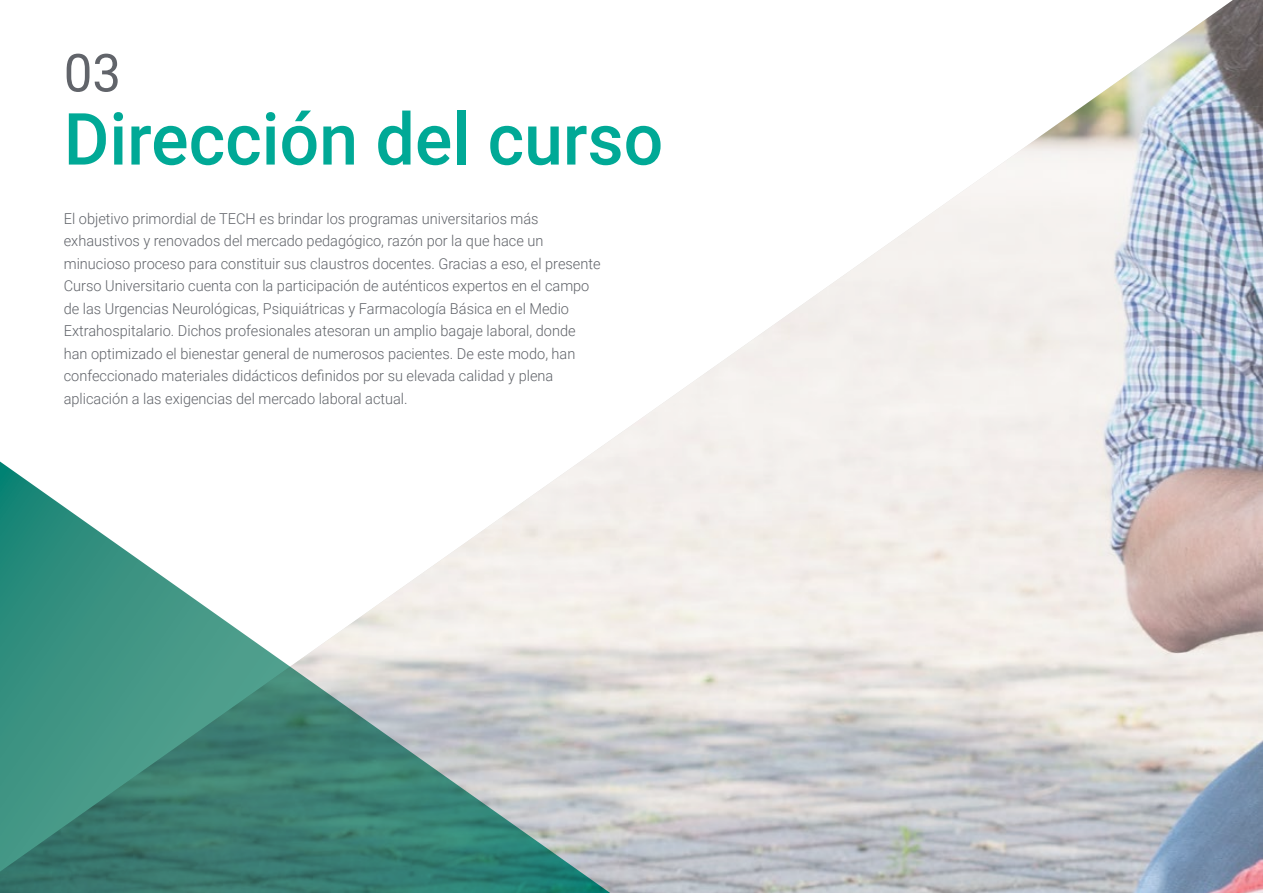
<style>
.page{position:relative;width:1263px;height:893px;background:#fff}
.page>*{position:absolute;margin:0;border:0;box-sizing:border-box;transform-origin:0 0}
.t1{font:500 72px "Roboto";color:#00a996}
.t2{font:52.5px "Roboto";color:#61646a}
.t3{font:300 15px/22.5px "Roboto";color:#61646a}
</style>
<div class="page">
<img style="left:602px;top:0;width:661px;height:893px">
<svg style="left:0;top:446px;width:640px;height:447px"></svg>
<h2 class="t2" style="left:64px;top:36px;width:59px">03</h2>
<h1 class="t1" style="left:64px;top:89px;width:601px">Dirección del curso</h1>
<p class="t3" style="left:64px;top:207px;width:538px">El objetivo primordial de TECH es brindar los programas universitarios más exhaustivos y renovados del mercado pedagógico, razón por la que hace un minucioso proceso para constituir sus claustros docentes. Gracias a eso, el presente Curso Universitario cuenta con la participación de auténticos expertos en el campo de las Urgencias Neurológicas, Psiquiátricas y Farmacología Básica en el Medio Extrahospitalario. Dichos profesionales atesoran un amplio bagaje laboral, donde han optimizado el bienestar general de numerosos pacientes. De este modo, han confeccionado materiales didácticos definidos por su elevada calidad y plena aplicación a las exigencias del mercado laboral actual.</p>
</div>
